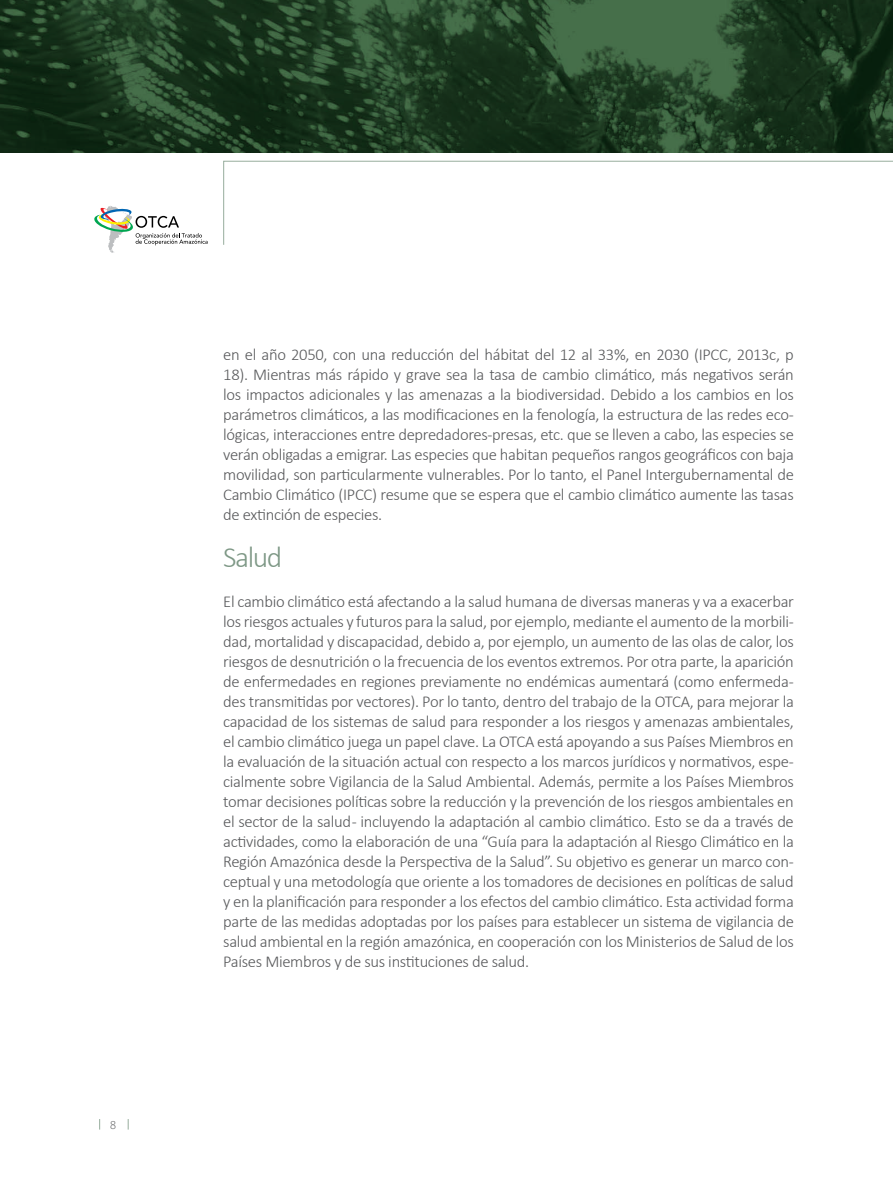
<style>
.page{position:relative;width:893px;height:1191px;background:#fff}
.page>*{position:absolute;margin:0;border:0;box-sizing:border-box;transform-origin:0 0}
.t1{font:300 29.75px "Calibri";letter-spacing:-.05em;color:#7e9886}
.t2{font:300 16.62px/19.9px "Calibri";letter-spacing:-.02em;color:#58595b;text-align:justify}
.t3{font:300 12.25px "Myriad Pro";color:#58595b}
</style>
<div class="page">
<svg style="left:0;top:0;width:893px;height:153px"></svg>
<svg style="left:94px;top:206px;width:114px;height:47px"></svg>
<svg style="left:223px;top:160px;width:670px;height:85px"></svg>
<p class="t3" style="left:110px;top:1117px;width:7px">8</p>
<p class="t2" style="left:223px;top:344px;width:572px">en el año 2050, con una reducción del hábitat del 12 al 33%, en 2030 (IPCC, 2013c, p 18). Mientras más rápido y grave sea la tasa de cambio climático, más negativos serán los impactos adicionales y las amenazas a la biodiversidad. Debido a los cambios en los parámetros climáticos, a las modificaciones en la fenología, la estructura de las redes eco&shy;lógicas, interacciones entre depredadores-presas, etc. que se lleven a cabo, las especies se verán obligadas a emigrar. Las especies que habitan pequeños rangos geográficos con baja movilidad, son particularmente vulnerables. Por lo tanto, el Panel Intergubernamental de Cambio Climático (IPCC) resume que se espera que el cambio climático aumente las tasas de extinción de especies.</p>
<h1 class="t1" style="left:223px;top:539px;width:61px">Salud</h1>
<p class="t2" style="left:223px;top:592px;width:572px">El cambio climático está afectando a la salud humana de diversas maneras y va a exacerbar los riesgos actuales y futuros para la salud, por ejemplo, mediante el aumento de la morbili&shy;dad, mortalidad y discapacidad, debido a, por ejemplo, un aumento de las olas de calor, los riesgos de desnutrición o la frecuencia de los eventos extremos. Por otra parte, la aparición de enfermedades en regiones previamente no endémicas aumentará (como enfermeda&shy;des transmitidas por vectores). Por lo tanto, dentro del trabajo de la OTCA, para mejorar la capacidad de los sistemas de salud para responder a los riesgos y amenazas ambientales, el cambio climático juega un papel clave. La OTCA está apoyando a sus Países Miembros en la evaluación de la situación actual con respecto a los marcos jurídicos y normativos, espe&shy;cialmente sobre Vigilancia de la Salud Ambiental. Además, permite a los Países Miembros tomar decisiones políticas sobre la reducción y la prevención de los riesgos ambientales en el sector de la salud - incluyendo la adaptación al cambio climático. Esto se da a través de actividades, como la elaboración de una “Guía para la adaptación al Riesgo Climático en la Región Amazónica desde la Perspectiva de la Salud”. Su objetivo es generar un marco con&shy;ceptual y una metodología que oriente a los tomadores de decisiones en políticas de salud y en la planificación para responder a los efectos del cambio climático. Esta actividad forma parte de las medidas adoptadas por los países para establecer un sistema de vigilancia de salud ambiental en la región amazónica, en cooperación con los Ministerios de Salud de los Países Miembros y de sus instituciones de salud.</p>
</div>
